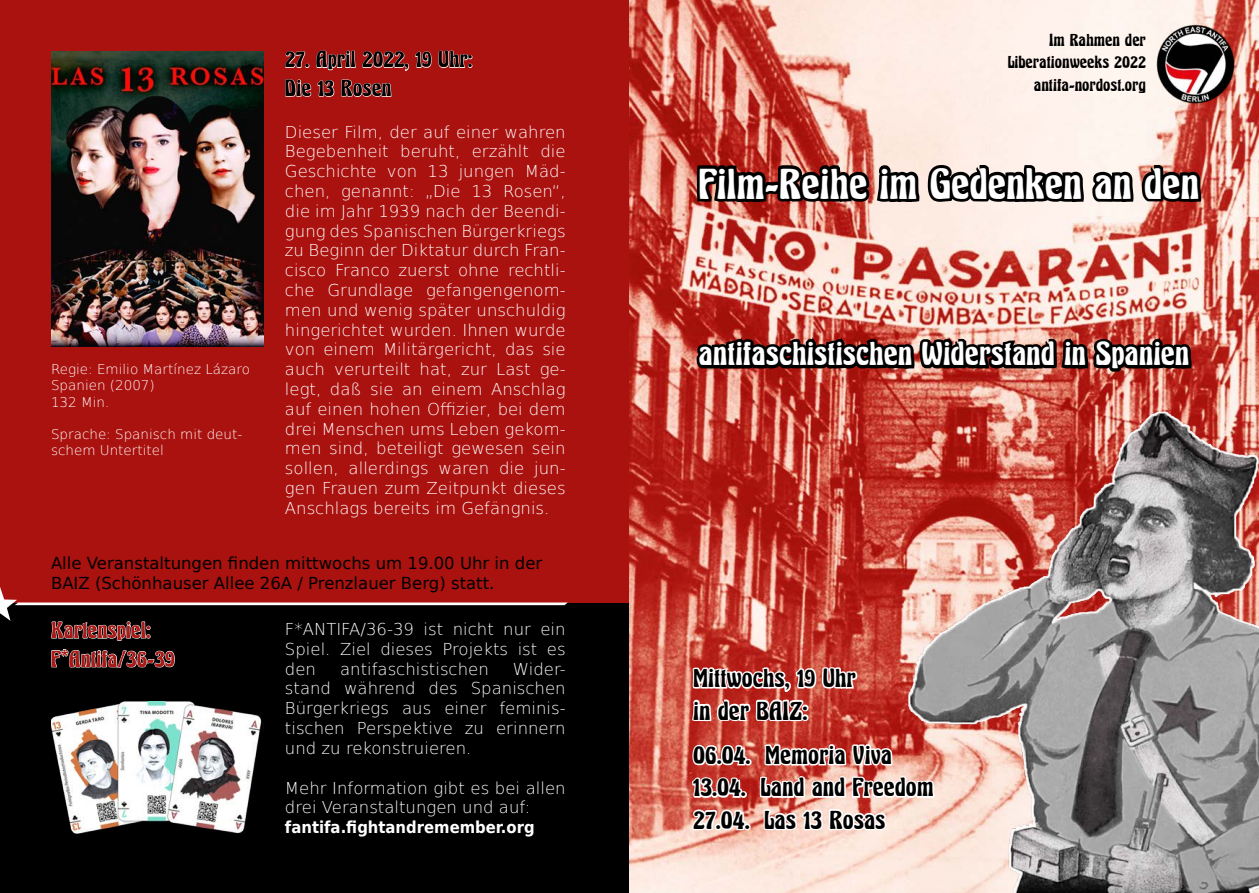
<style>
.page{position:relative;width:1259px;height:893px;background:#fff}
.page>*{position:absolute;margin:0;border:0;box-sizing:border-box;transform-origin:0 0}
.t1{font:45px "Herkules";color:#fff}
.t2{font:34.5px "Herkules";color:#fff}
.t3{font:27px "Herkules";color:#000}
.t4{font:24px "Herkules";color:#000}
.t5{font:24px/28.8px "Herkules";color:#aa1a17}
.t6{font:18px/21.6px "Herkules";color:#000;text-align:right}
.t7{font:200 16.5px/19.8px "DejaVu Sans";color:#fff;text-align:justify}
.t8{font:16.5px/19.8px "DejaVu Sans";color:#000}
.t9{font:700 16.5px "DejaVu Sans Condensed";color:#fff}
.t10{font:200 13.5px/16.2px "DejaVu Sans";color:#fff}
</style>
<div class="page">
<div style="left:0;top:0;width:629px;height:604px;background:#aa120f"></div>
<div style="left:0;top:604px;width:629px;height:289px;background:#000"></div>
<img style="left:629px;top:0;width:630px;height:893px">
<img style="left:1204px;top:379px;width:55px;height:514px">
<img style="left:690px;top:0;width:514px;height:893px">
<img style="left:51px;top:51px;width:213px;height:296px">
<svg style="left:415px;top:51px;width:17px;height:17px"></svg>
<svg style="left:438px;top:50px;width:34px;height:18px"></svg>
<svg style="left:285px;top:50px;width:124px;height:47px"></svg>
<svg style="left:0;top:587px;width:568px;height:81px"></svg>
<img style="left:51px;top:701px;width:211px;height:133px">
<img style="left:1155px;top:23px;width:80px;height:81px">
<p class="t10" style="left:51px;top:360px;width:200px">Regie: Emilio Martínez Lázaro<br>Spanien (2007)</p>
<p class="t10" style="left:51px;top:393px;width:60px">132 Min.</p>
<p class="t10" style="left:51px;top:425px;width:193px">Sprache: Spanisch mit deut&shy;schem Untertitel</p>
<p class="t4" style="left:285px;top:47px;width:189px">27. April 2022, 19 Uhr:</p>
<p class="t4" style="left:285px;top:75px;width:108px">Die 13 Rosen</p>
<p class="t7" style="left:285px;top:121px;width:282px">Dieser Film, der auf einer wahren Begebenheit beruht, erzählt die Geschichte von 13 jungen Mäd&shy;chen, genannt: „Die 13 Rosen“, die im Jahr 1939 nach der Beendi&shy;gung des Spanischen Bürgerkriegs zu Beginn der Diktatur durch Fran&shy;cisco Franco zuerst ohne rechtli&shy;che Grundlage gefangengenom&shy;men und wenig später unschuldig hingerichtet wurden. Ihnen wurde von einem Militärgericht, das sie auch verurteilt hat, zur Last ge&shy;legt, daß sie an einem Anschlag auf einen hohen Offizier, bei dem drei Menschen ums Leben gekom&shy;men sind, beteiligt gewesen sein sollen, allerdings waren die jun&shy;gen Frauen zum Zeitpunkt dieses Anschlags bereits im Gefängnis.</p>
<p class="t8" style="left:51px;top:552px;width:493px">Alle Veranstaltungen finden mittwochs um 19.00 Uhr in der<br>BAIZ (Schönhauser Allee 26A / Prenzlauer Berg) statt.</p>
<p class="t5" style="left:51px;top:616px;width:125px">Kartenspiel:<br>F*Antifa/36-39</p>
<p class="t7" style="left:285px;top:618px;width:282px">F*ANTIFA/36-39 ist nicht nur ein Spiel. Ziel dieses Projekts ist es den</p>
<p class="t7" style="left:285px;top:658px;width:282px;text-indent:228px">Wider&shy;stand während des Spanischen Bürgerkriegs aus einer feminis&shy;tischen Perspektive zu erinnern und zu rekonstruieren.</p>
<p class="t7" style="left:285px;top:777px;width:282px">Mehr Information gibt es bei allen drei Veranstaltungen und auf:</p>
<p class="t9" style="left:285px;top:814px;width:251px">fantifa.fightandremember.org</p>
<p class="t7" style="left:340px;top:658px;width:150px">antifaschistischen</p>
<p class="t6" style="left:1007px;top:30px;width:140px">Im Rahmen der<br>Liberationweeks 2022</p>
<p class="t6" style="left:1034px;top:74px;width:114px">antifa-nordost.org</p>
<p class="t1" style="left:698px;top:160px;width:502px">Film-Reihe im Gedenken an den</p>
<p class="t2" style="left:698px;top:335px;width:492px">antifaschistischen Widerstand in Spanien</p>
<p class="t3" style="left:693px;top:664px;width:164px">Mittwochs, 19 Uhr</p>
<p class="t3" style="left:693px;top:696px;width:116px">in der BAIZ:</p>
<p class="t3" style="left:693px;top:740px;width:200px">06.04. Memoria Viva</p>
<p class="t3" style="left:693px;top:773px;width:242px">13.04. Land and Freedom</p>
<p class="t3" style="left:693px;top:805px;width:194px">27.04. Las 13 Rosas</p>
</div>
